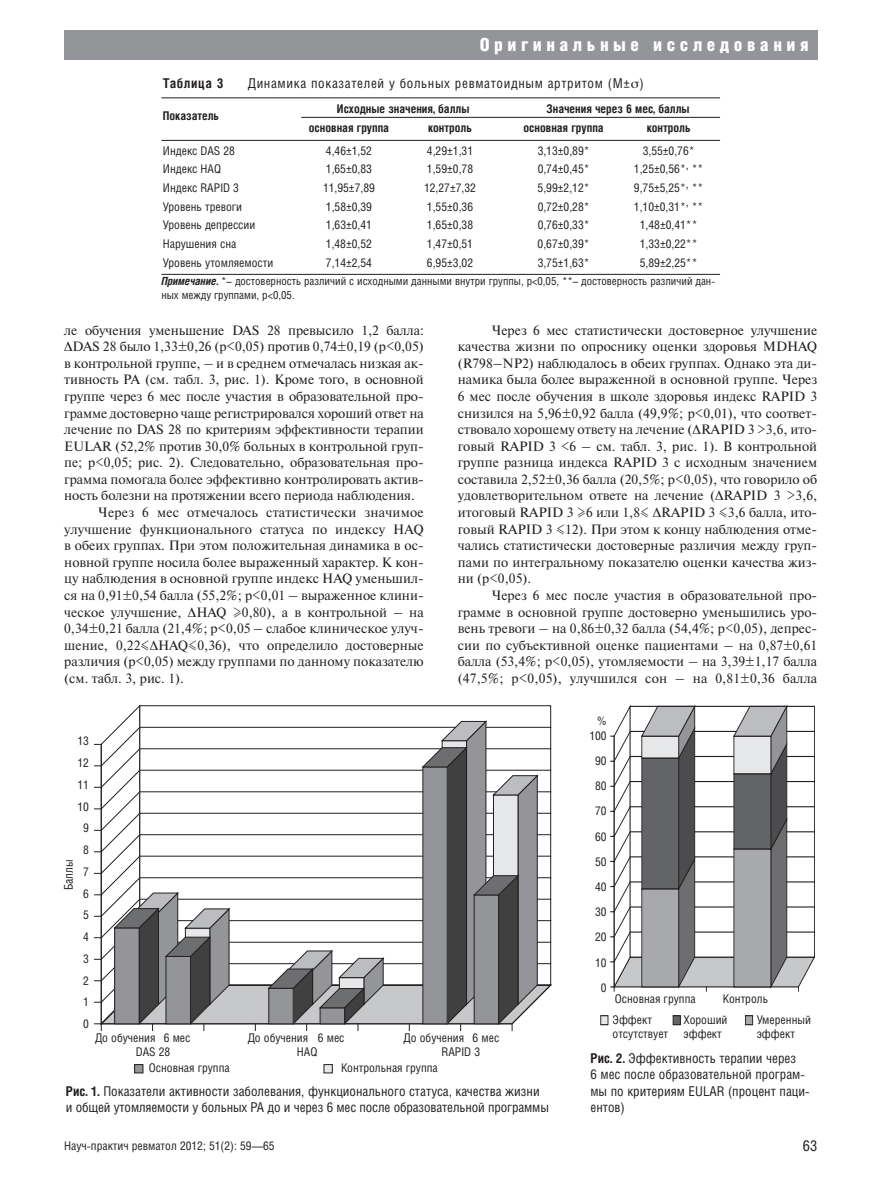
<style>
.page{position:relative;width:893px;height:1190px;background:#fff}
.page>*{position:absolute;margin:0;border:0;box-sizing:border-box;transform-origin:0 0}
.t1{font:900 18px "Helios Cond";letter-spacing:.25em;color:#fff}
.t2{font:15px "Helios Cond";color:#231f20}
.t3{font:13.5px/16.6px "Newton C";color:#231f20;text-align:justify}
.t4{font:13.5px/16.5px "Helios Cond";color:#231f20}
.t5{font:13.5px "Helios Cond";letter-spacing:.05em;color:#231f20}
.t6{font:700 13.5px "Helios Cond";letter-spacing:.05em;color:#231f20}
.t7{font:12px/21.8px "Helios Cond";color:#231f20;text-align:center}
.t8{font:700 12px "Helios Cond";color:#231f20}
.t9{font:11.25px/13.5px "Helios Cond";color:#231f20}
.s1{font-weight:700;font-style:italic}
.s2{font-weight:700}
</style>
<div class="page">
<div style="left:64px;top:30px;width:753px;height:30px;background:#939598"></div>
<hr style="left:161px;top:97px;width:559px;height:1px;background:#231f20">
<hr style="left:161px;top:140px;width:559px;height:1px;background:#231f20">
<hr style="left:301px;top:117px;width:419px;height:1px;background:#231f20">
<hr style="left:161px;top:274px;width:559px;height:1px;background:#231f20">
<svg style="left:94px;top:704px;width:457px;height:326px"></svg>
<div style="left:135px;top:1064px;width:8px;height:8px;background:#939598"></div>
<div style="left:134px;top:1064px;width:9px;height:9px;border:1px solid #231f20"></div>
<div style="left:324px;top:1064px;width:8px;height:8px;background:#e6e7e8"></div>
<div style="left:324px;top:1064px;width:8px;height:9px;border:1px solid #231f20"></div>
<svg style="left:610px;top:704px;width:205px;height:287px"></svg>
<div style="left:600px;top:1015px;width:8px;height:9px;background:#e6e7e8"></div>
<div style="left:600px;top:1015px;width:8px;height:10px;border:1px solid #231f20"></div>
<div style="left:673px;top:1015px;width:7px;height:9px;background:#636466"></div>
<div style="left:672px;top:1015px;width:8px;height:10px;border:1px solid #231f20"></div>
<div style="left:745px;top:1015px;width:7px;height:9px;background:#a7a9ac"></div>
<div style="left:745px;top:1015px;width:8px;height:10px;border:1px solid #231f20"></div>
<h1 class="t1" style="left:479px;top:38px;width:330px">Оригинальные исследования</h1>
<p class="t6" style="left:163px;top:78px;width:62px">Таблица 3</p>
<p class="t5" style="left:248px;top:78px;width:397px">Динамика показателей у больных ревматоидным артритом (М± )</p>
<p class="t8" style="left:163px;top:112px;width:58px">Показатель</p>
<p class="t8" style="left:337px;top:104px;width:134px">Исходные значения, баллы</p>
<p class="t8" style="left:546px;top:104px;width:145px">Значения через 6 мес, баллы</p>
<p class="t8" style="left:309px;top:123px;width:82px">основная группа</p>
<p class="t8" style="left:428px;top:123px;width:45px">контроль</p>
<p class="t8" style="left:523px;top:123px;width:82px">основная группа</p>
<p class="t8" style="left:646px;top:123px;width:45px">контроль</p>
<p class="t7" style="left:163px;top:140px;width:74px">Индекс DAS 28</p>
<p class="t7" style="left:326px;top:140px;width:48px">4,46±1,52</p>
<p class="t7" style="left:427px;top:140px;width:48px">4,29±1,31</p>
<p class="t7" style="left:537px;top:140px;width:53px">3,13±0,89*</p>
<p class="t7" style="left:642px;top:140px;width:53px">3,55±0,76*</p>
<p class="t7" style="left:163px;top:159px;width:60px">Индекс HAQ</p>
<p class="t7" style="left:326px;top:159px;width:48px">1,65±0,83</p>
<p class="t7" style="left:427px;top:159px;width:48px">1,59±0,78</p>
<p class="t7" style="left:537px;top:159px;width:53px">0,74±0,45*</p>
<p class="t7" style="left:634px;top:159px;width:71px">1,25±0,56*, **</p>
<p class="t7" style="left:163px;top:178px;width:78px">Индекс RAPID 3</p>
<p class="t7" style="left:323px;top:178px;width:53px">11,95±7,89</p>
<p class="t7" style="left:424px;top:178px;width:53px">12,27±7,32</p>
<p class="t7" style="left:537px;top:178px;width:53px">5,99±2,12*</p>
<p class="t7" style="left:634px;top:178px;width:71px">9,75±5,25*, **</p>
<p class="t7" style="left:163px;top:196px;width:81px">Уровень тревоги</p>
<p class="t7" style="left:326px;top:196px;width:48px">1,58±0,39</p>
<p class="t7" style="left:427px;top:196px;width:48px">1,55±0,36</p>
<p class="t7" style="left:537px;top:196px;width:53px">0,72±0,28*</p>
<p class="t7" style="left:634px;top:196px;width:71px">1,10±0,31*, **</p>
<p class="t7" style="left:163px;top:215px;width:94px">Уровень депрессии</p>
<p class="t7" style="left:326px;top:215px;width:48px">1,63±0,41</p>
<p class="t7" style="left:427px;top:215px;width:48px">1,65±0,38</p>
<p class="t7" style="left:537px;top:215px;width:53px">0,76±0,33*</p>
<p class="t7" style="left:639px;top:215px;width:59px">1,48±0,41**</p>
<p class="t7" style="left:163px;top:234px;width:75px">Нарушения сна</p>
<p class="t7" style="left:326px;top:234px;width:48px">1,48±0,52</p>
<p class="t7" style="left:427px;top:234px;width:48px">1,47±0,51</p>
<p class="t7" style="left:537px;top:234px;width:53px">0,67±0,39*</p>
<p class="t7" style="left:639px;top:234px;width:59px">1,33±0,22**</p>
<p class="t7" style="left:163px;top:252px;width:112px">Уровень утомляемости</p>
<p class="t7" style="left:326px;top:252px;width:48px">7,14±2,54</p>
<p class="t7" style="left:427px;top:252px;width:48px">6,95±3,02</p>
<p class="t7" style="left:537px;top:252px;width:53px">3,75±1,63*</p>
<p class="t7" style="left:639px;top:252px;width:59px">5,89±2,25**</p>
<p class="t9" style="left:161px;top:275px;width:555px"><span class="s1">Примечание.</span> *– достоверность различий с исходными данными внутри группы, р&lt;0,05, **– достоверность различий дан&shy;ных между группами, р&lt;0,05.</p>
<p class="t3" style="left:64px;top:322px;width:361px">ле обучения уменьшение DAS 28 превысило 1,2 балла:</p>
<p class="t3" style="left:64px;top:339px;width:361px">ΔDAS 28 было 1,33±0,26 (р&lt;0,05) против 0,74±0,19 (р&lt;0,05)</p>
<p class="t3" style="left:64px;top:356px;width:361px">в контрольной группе, – и в среднем отмечалась низкая ак-</p>
<p class="t3" style="left:64px;top:372px;width:361px">тивность РА (см. табл. 3, рис. 1). Кроме того, в основной</p>
<p class="t3" style="left:64px;top:389px;width:361px">группе через 6 мес после участия в образовательной про-</p>
<p class="t3" style="left:64px;top:405px;width:361px">грамме достоверно чаще регистрировался хороший ответ на</p>
<p class="t3" style="left:64px;top:422px;width:361px">лечение по DAS 28 по критериям эффективности терапии</p>
<p class="t3" style="left:64px;top:439px;width:361px">EULAR (52,2% против 30,0% больных в контрольной груп-</p>
<p class="t3" style="left:64px;top:455px;width:361px">пе; р&lt;0,05; рис. 2). Следовательно, образовательная про-</p>
<p class="t3" style="left:64px;top:472px;width:361px">грамма помогала более эффективно контролировать актив-</p>
<p class="t3" style="left:64px;top:488px;width:352px">ность болезни на протяжении всего периода наблюдения.</p>
<p class="t3" style="left:98px;top:505px;width:327px">Через 6 мес отмечалось статистически значимое</p>
<p class="t3" style="left:64px;top:522px;width:361px">улучшение функционального статуса по индексу HAQ</p>
<p class="t3" style="left:64px;top:538px;width:361px">в обеих группах. При этом положительная динамика в ос-</p>
<p class="t3" style="left:64px;top:555px;width:361px">новной группе носила более выраженный характер. К кон-</p>
<p class="t3" style="left:64px;top:571px;width:361px">цу наблюдения в основной группе индекс HAQ уменьшил-</p>
<p class="t3" style="left:64px;top:588px;width:361px">ся на 0,91±0,54 балла (55,2%; р&lt;0,01 – выраженное клини-</p>
<p class="t3" style="left:64px;top:604px;width:361px">ческое улучшение, ΔHAQ ≥0,80), а в контрольной – на</p>
<p class="t3" style="left:64px;top:621px;width:361px">0,34±0,21 балла (21,4%; р&lt;0,05 – слабое клиническое улуч-</p>
<p class="t3" style="left:64px;top:638px;width:361px">шение, 0,22≤ΔHAQ≤0,36), что определило достоверные</p>
<p class="t3" style="left:64px;top:654px;width:361px">различия (р&lt;0,05) между группами по данному показателю</p>
<p class="t3" style="left:64px;top:671px;width:121px">(см. табл. 3, рис. 1).</p>
<p class="t3" style="left:457px;top:322px;width:361px;text-indent:34px">Через 6 мес статистически достоверное улучшение качества жизни по опроснику оценки здоровья MDHAQ (R798–NP2) наблюдалось в обеих группах. Однако эта ди&shy;намика была более выраженной в основной группе. Через 6 мес после обучения в школе здоровья индекс RAPID 3 снизился на 5,96±0,92 балла (49,9%; р&lt;0,01), что соответ&shy;ствовало хорошему ответу на лечение (ΔRAPID 3 &gt;3,6, ито&shy;говый RAPID 3 &lt;6 – см. табл. 3, рис. 1). В контрольной группе разница индекса RAPID 3 с исходным значением составила 2,52±0,36 балла (20,5%; р&lt;0,05), что говорило об удовлетворительном ответе на лечение (ΔRAPID 3 &gt;3,6, итоговый RAPID 3 ≥6 или 1,8≤ ΔRAPID 3 ≤3,6 балла, ито&shy;говый RAPID 3 ≤12). При этом к концу наблюдения отме&shy;чались статистически достоверные различия между груп&shy;пами по интегральному показателю оценки качества жиз&shy;ни (р&lt;0,05).</p>
<p class="t3" style="left:457px;top:588px;width:361px;text-indent:34px">Через 6 мес после участия в образовательной про&shy;грамме в основной группе достоверно уменьшились уро&shy;вень тревоги – на 0,86±0,32 балла (54,4%; р&lt;0,05), депрес&shy;сии по субъективной оценке пациентами – на 0,87±0,61 балла (53,4%; р&lt;0,05), утомляемости – на 3,39±1,17 балла (47,5%; р&lt;0,05), улучшился сон – на 0,81±0,36 балла</p>
<p class="t7" style="left:77px;top:731px;width:13px">13<br>12<br>11<br>10<br>9<br>8<br>7<br>6<br>5<br>4<br>3<br>2<br>1<br>0</p>
<p class="t7" style="left:59px;top:890px;width:32px;rotate:-90deg">Баллы</p>
<p class="t7" style="left:95px;top:1027px;width:97px">До обучения 6 мес</p>
<p class="t7" style="left:248px;top:1027px;width:98px">До обучения 6 мес</p>
<p class="t7" style="left:403px;top:1027px;width:97px">До обучения 6 мес</p>
<p class="t7" style="left:136px;top:1041px;width:36px">DAS 28</p>
<p class="t7" style="left:297px;top:1041px;width:22px">HAQ</p>
<p class="t7" style="left:441px;top:1041px;width:40px">RAPID 3</p>
<p class="t7" style="left:149px;top:1057px;width:82px">Основная группа</p>
<p class="t7" style="left:341px;top:1057px;width:98px">Контрольная группа</p>
<p class="t4" style="left:66px;top:1083px;width:484px"><span class="s2">Рис. 1.</span> Показатели активности заболевания, функционального статуса, качества жизни и общей утомляемости у больных РА до и через 6 мес после образовательной программы</p>
<p class="t7" style="left:64px;top:1135px;width:212px">Науч-практич ревматол 2012; 51(2): 59—65</p>
<p class="t7" style="left:589px;top:714px;width:19px;line-height:14.4px;text-align:right">%<br>100</p>
<p class="t7" style="left:595px;top:749px;width:13px;line-height:25.2px">90<br>80<br>70<br>60<br>50<br>40<br>30<br>20<br>10<br>0</p>
<p class="t7" style="left:615px;top:988px;width:82px">Основная группа</p>
<p class="t7" style="left:723px;top:988px;width:47px">Контроль</p>
<p class="t7" style="left:612px;top:1009px;width:41px">Эффект</p>
<p class="t7" style="left:683px;top:1009px;width:45px">Хороший</p>
<p class="t7" style="left:756px;top:1009px;width:56px">Умеренный</p>
<p class="t7" style="left:612px;top:1024px;width:57px">отсутствует</p>
<p class="t7" style="left:683px;top:1024px;width:40px">эффект</p>
<p class="t7" style="left:756px;top:1024px;width:40px">эффект</p>
<p class="t4" style="left:590px;top:1050px;width:221px"><span class="s2">Рис. 2.</span> Эффективность терапии через<br>6 мес после образовательной програм&shy;мы по критериям EULAR (процент паци&shy;ентов)</p>
<p class="t2" style="left:802px;top:1139px;width:16px">63</p>
</div>
